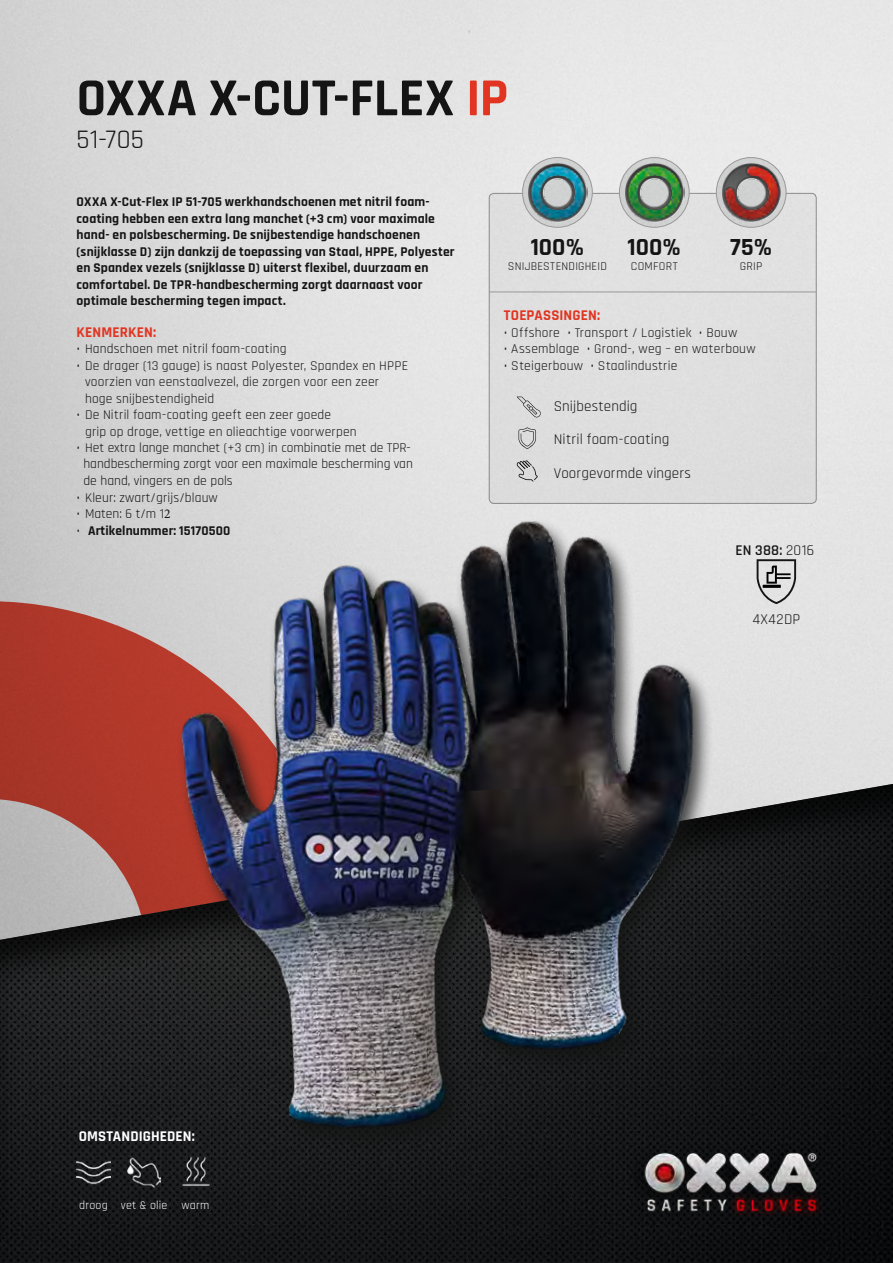
<style>
.page{position:relative;width:893px;height:1263px;background:#fff}
.page>*{position:absolute;margin:0;border:0;box-sizing:border-box;transform-origin:0 0}
.t1{font:700 54px "Rajdhani";letter-spacing:.01em;color:#131413}
.t2{font:27px "Rajdhani";color:#131413}
.t3{font:700 24.9px "Rajdhani";color:#131413}
.t4{font:15px "Rajdhani";letter-spacing:.01em;color:#131413}
.t5{font:700 15px "Rajdhani";letter-spacing:.01em;color:#e13521}
.t6{font:700 15px "Rajdhani";letter-spacing:.005em;color:#fff}
.t7{font:600 15px "Rajdhani";color:#131413}
.t8{font:13.5px/16.5px "Rajdhani";letter-spacing:.015em;color:#131413}
.t9{font:700 13.5px/16.5px "Rajdhani";letter-spacing:.01em;color:#131413}
.t10{font:12px "Rajdhani";letter-spacing:.015em;color:#131413}
.t11{font:12px "Rajdhani";letter-spacing:.02em;color:#fff}
.s1{color:#e13521}
.s2{font-family:"Minion Pro"}
.s3{font-weight:400}
</style>
<div class="page">
<svg style="left:0;top:601px;width:165px;height:180px;background:#b04538"></svg>
<div style="left:0;top:781px;width:893px;height:482px;background:#131413;opacity:.75"></div>
<img style="left:624px;top:1141px;width:202px;height:88px">
<svg style="left:757px;top:559px;width:39px;height:45px;background:#ababab"></svg>
<img style="left:165px;top:507px;width:566px;height:638px">
<div style="left:489px;top:193px;width:327px;height:310px;background:#dfdfdf;border-radius:5px"></div>
<div style="left:489px;top:193px;width:327px;height:311px;border:1px solid #999;border-radius:5px"></div>
<hr style="left:489px;top:292px;width:327px;height:1px;background:#999">
<img style="left:523px;top:158px;width:69px;height:69px;border-radius:35px">
<div style="left:522px;top:157px;width:70px;height:70px;border:1px solid #999;border-radius:50%"></div>
<img style="left:528px;top:163px;width:59px;height:59px">
<img style="left:619px;top:158px;width:70px;height:69px;border-radius:35px">
<div style="left:619px;top:157px;width:70px;height:70px;border:1px solid #999;border-radius:50%"></div>
<img style="left:625px;top:163px;width:59px;height:59px">
<img style="left:716px;top:158px;width:70px;height:69px;border-radius:35px">
<div style="left:716px;top:157px;width:70px;height:70px;border:1px solid #999;border-radius:50%"></div>
<img style="left:721px;top:163px;width:60px;height:59px">
<svg style="left:517px;top:460px;width:21px;height:22px"></svg>
<img style="left:178px;top:1154px;width:34px;height:34px">
<img style="left:77px;top:1154px;width:33px;height:34px">
<img style="left:127px;top:1154px;width:34px;height:34px">
<svg style="left:518px;top:427px;width:18px;height:22px"></svg>
<svg style="left:517px;top:397px;width:24px;height:20px"></svg>
<h1 class="t1" style="left:77px;top:65px;width:433px">OXXA X-CUT-FLEX <span class="s1">IP</span></h1>
<h2 class="t2" style="left:77px;top:124px;width:69px">51-705</h2>
<p class="t9" style="left:77px;top:194px;width:380px">OXXA X-Cut-Flex IP 51-705 werkhandschoenen met nitril foam&shy;coating hebben een extra lang manchet (+3 cm) voor maximale hand- en polsbescherming. De snijbestendige handschoenen (snijklasse D) zijn dankzij de toepassing van Staal, HPPE, Polyester en Spandex vezels (snijklasse D) uiterst flexibel, duurzaam en comfortabel. De TPR-handbescherming zorgt daarnaast voor optimale bescherming tegen impact.</p>
<p class="t5" style="left:77px;top:323px;width:81px">KENMERKEN:</p>
<p class="t8" style="left:77px;top:341px;width:212px">• Handschoen met nitril foam-coating</p>
<p class="t8" style="left:85px;top:357px;width:325px;text-indent:-9px">• De drager (13 gauge) is naast Polyester, Spandex en HPPE voorzien van eenstaalvezel, die zorgen voor een zeer hoge snijbestendigheid</p>
<p class="t8" style="left:85px;top:407px;width:273px;text-indent:-9px">• De Nitril foam-coating geeft een zeer goede<br>grip op droge, vettige en olieachtige voorwerpen</p>
<p class="t8" style="left:83px;top:440px;width:331px;text-indent:-7px">• Het extra lange manchet (+3 cm) in combinatie met de TPR&shy;handbescherming zorgt voor een maximale bescherming van de hand, vingers en de pols</p>
<p class="t8" style="left:77px;top:489px;width:143px">• Kleur: zwart/grijs/blauw</p>
<p class="t8" style="left:77px;top:506px;width:96px">• Maten: 6 t/m 1<span class="s2">2</span></p>
<p class="t9" style="left:77px;top:522px;width:155px"><span class="s3">•</span> Artikelnummer: 15170500</p>
<h3 class="t3" style="left:531px;top:232px;width:55px">100%</h3>
<p class="t10" style="left:508px;top:260px;width:100px">SNIJBESTENDIGHEID</p>
<h3 class="t3" style="left:628px;top:232px;width:55px">100%</h3>
<p class="t10" style="left:631px;top:260px;width:48px">COMFORT</p>
<h3 class="t3" style="left:730px;top:232px;width:44px">75%</h3>
<p class="t10" style="left:740px;top:260px;width:24px">GRIP</p>
<p class="t5" style="left:504px;top:306px;width:98px">TOEPASSINGEN:</p>
<p class="t8" style="left:504px;top:324px;width:235px">• Offshore • Transport / Logistiek • Bouw</p>
<p class="t8" style="left:504px;top:341px;width:253px">• Assemblage • Grond-, weg – en waterbouw</p>
<p class="t8" style="left:504px;top:357px;width:175px">• Steigerbouw • Staalindustrie</p>
<p class="t4" style="left:554px;top:398px;width:85px">Snijbestendig</p>
<p class="t4" style="left:554px;top:431px;width:117px">Nitril foam-coating</p>
<p class="t4" style="left:554px;top:465px;width:139px">Voorgevormde vingers</p>
<p class="t7" style="left:736px;top:541px;width:80px">EN 388: <span class="s3">2016</span></p>
<p class="t4" style="left:752px;top:611px;width:49px">4X42DP</p>
<p class="t6" style="left:79px;top:1126px;width:118px">OMSTANDIGHEDEN:</p>
<p class="t11" style="left:79px;top:1199px;width:132px">droog vet &amp; olie warm</p>
</div>
